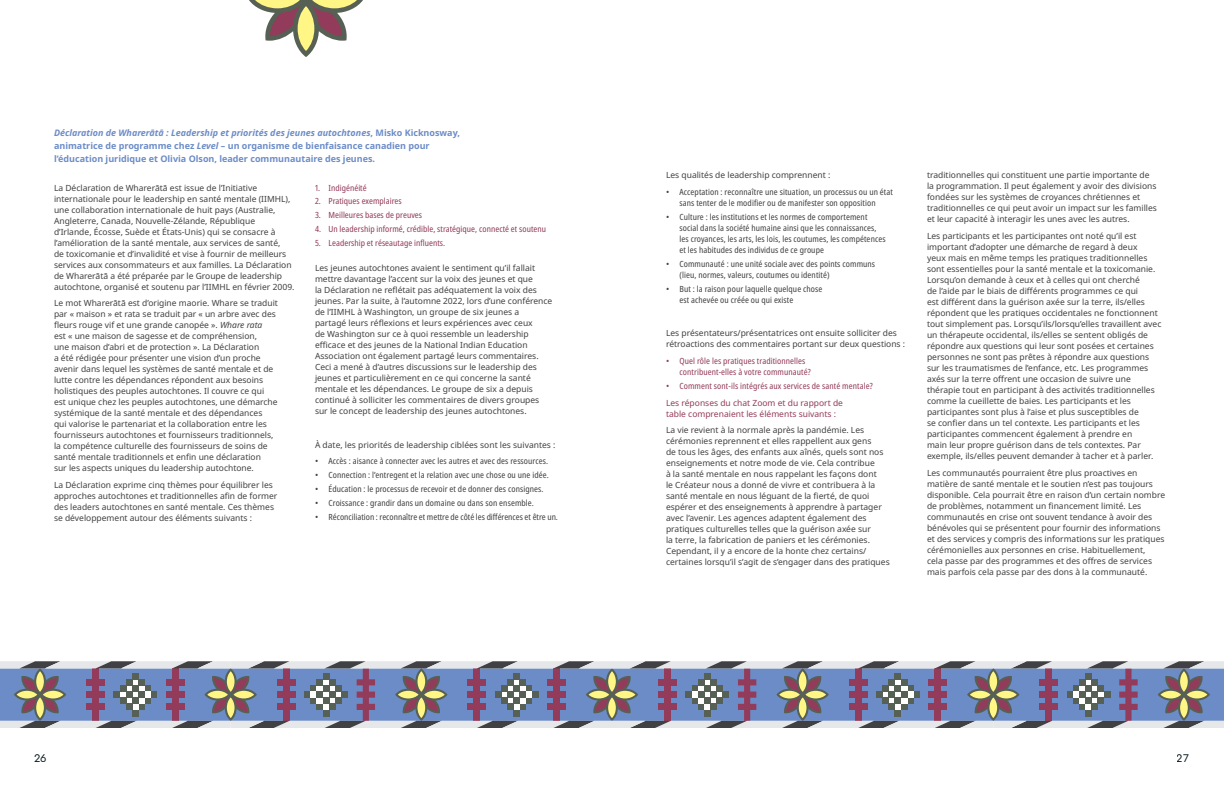
<style>
.page{position:relative;width:1224px;height:792px;background:#fff}
.page>*{position:absolute;margin:0;border:0;box-sizing:border-box;transform-origin:0 0}
.t1{font:11px "Jost";color:#081b1d}
.t2{font:700 9px/13px "Noto Sans";color:#6c8cc7}
.t3{font:8.5px/11px "Noto Sans";color:#414042}
.t4{font:condensed 8.5px/11px "Noto Sans";letter-spacing:.01em;color:#414042}
.t5{font:condensed 8.5px/11px "Noto Sans";letter-spacing:.005em;color:#933a5a}
.t6{font:8.5px/11px "Noto Sans";color:#933a5a}
.s1{font-style:italic}
</style>
<div class="page">
<svg style="left:0;top:661px;width:1224px;height:67px;background:#868ca8"></svg>
<svg style="left:249px;top:0;width:114px;height:57px"></svg>
<p class="t2" style="left:54px;top:126px;width:408px"><span class="s1">Déclaration de Wharerātā : Leadership et priorités des jeunes autochtones</span>, Misko Kicknosway, animatrice de programme chez <span class="s1">Level</span> – un organisme de bienfaisance canadien pour l’éducation juridique et Olivia Olson, leader communautaire des jeunes.</p>
<p class="t3" style="left:54px;top:182px;width:242px">La Déclaration de Wharerātā est issue de l’Initiative internationale pour le leadership en santé mentale (IIMHL), une collaboration internationale de huit pays (Australie, Angleterre, Canada, Nouvelle-Zélande, République d’Irlande, Écosse, Suède et États-Unis) qui se consacre à l’amélioration de la santé mentale, aux services de santé,<br>de toxicomanie et d’invalidité et vise à fournir de meilleurs services aux consommateurs et aux familles. La Déclaration de Wharerātā a été préparée par le Groupe de leadership autochtone, organisé et soutenu par l’IIMHL en février 2009.</p>
<p class="t3" style="left:54px;top:298px;width:226px">Le mot Wharerātā est d’origine maorie. Whare se traduit par « maison » et rata se traduit par « un arbre avec des fleurs rouge vif et une grande canopée ». <span class="s1">Whare rata<br></span>est « une maison de sagesse et de compréhension,<br>une maison d’abri et de protection ». La Déclaration<br>a été rédigée pour présenter une vision d’un proche avenir dans lequel les systèmes de santé mentale et de lutte contre les dépendances répondent aux besoins holistiques des peuples autochtones. Il couvre ce qui est unique chez les peuples autochtones, une démarche systémique de la santé mentale et des dépendances<br>qui valorise le partenariat et la collaboration entre les fournisseurs autochtones et fournisseurs traditionnels, la compétence culturelle des fournisseurs de soins de santé mentale traditionnels et enfin une déclaration<br>sur les aspects uniques du leadership autochtone.</p>
<p class="t3" style="left:54px;top:480px;width:225px">La Déclaration exprime cinq thèmes pour équilibrer les approches autochtones et traditionnelles afin de former des leaders autochtones en santé mentale. Ces thèmes se développement autour des éléments suivants :</p>
<p class="t5" style="left:315px;top:182px;width:53px">1. Indigénéité</p>
<p class="t5" style="left:315px;top:196px;width:88px">2. Pratiques exemplaires</p>
<p class="t5" style="left:315px;top:210px;width:109px">3. Meilleures bases de preuves</p>
<p class="t5" style="left:315px;top:224px;width:233px">4. Un leadership informé, crédible, stratégique, connecté et soutenu</p>
<p class="t5" style="left:315px;top:238px;width:132px">5. Leadership et réseautage influents.</p>
<p class="t3" style="left:315px;top:263px;width:239px">Les jeunes autochtones avaient le sentiment qu’il fallait mettre davantage l’accent sur la voix des jeunes et que<br>la Déclaration ne reflétait pas adéquatement la voix des jeunes. Par la suite, à l’automne 2022, lors d’une conférence de l’IIMHL à Washington, un groupe de six jeunes a partagé leurs réflexions et leurs expériences avec ceux<br>de Washington sur ce à quoi ressemble un leadership efficace et des jeunes de la National Indian Education Association ont également partagé leurs commentaires.<br>Ceci a mené à d’autres discussions sur le leadership des jeunes et particulièrement en ce qui concerne la santé mentale et les dépendances. Le groupe de six a depuis continué à solliciter les commentaires de divers groupes sur le concept de leadership des jeunes autochtones.</p>
<p class="t3" style="left:315px;top:439px;width:242px">À date, les priorités de leadership ciblées sont les suivantes :</p>
<p class="t4" style="left:315px;top:456px;width:235px">• Accès : aisance à connecter avec les autres et avec des ressources.</p>
<p class="t4" style="left:315px;top:470px;width:235px">• Connection : l’entregent et la relation avec une chose ou une idée.</p>
<p class="t4" style="left:315px;top:484px;width:230px">• Éducation : le processus de recevoir et de donner des consignes.</p>
<p class="t4" style="left:315px;top:498px;width:220px">• Croissance : grandir dans un domaine ou dans son ensemble.</p>
<p class="t4" style="left:315px;top:511px;width:244px">• Réconciliation : reconnaître et mettre de côté les différences et être un.</p>
<p class="t3" style="left:666px;top:170px;width:166px">Les qualités de leadership comprennent :</p>
<p class="t4" style="left:666px;top:187px;width:228px;text-align:center">• Acceptation : reconnaître une situation, un processus ou un état sans tenter de le modifier ou de manifester son opposition</p>
<p class="t4" style="left:679px;top:212px;width:208px;text-indent:-13px">• Culture : les institutions et les normes de comportement social dans la société humaine ainsi que les connaissances, les croyances, les arts, les lois, les coutumes, les compétences et les habitudes des individus de ce groupe</p>
<p class="t4" style="left:679px;top:259px;width:197px;text-indent:-13px">• Communauté : une unité sociale avec des points communs (lieu, normes, valeurs, coutumes ou identité)</p>
<p class="t4" style="left:679px;top:283px;width:145px;text-indent:-13px">• But : la raison pour laquelle quelque chose est achevée ou créée ou qui existe</p>
<p class="t3" style="left:666px;top:328px;width:241px">Les présentateurs/présentatrices ont ensuite solliciter des rétroactions des commentaires portant sur deux questions :</p>
<p class="t5" style="left:679px;top:356px;width:133px;text-indent:-13px">• Quel rôle les pratiques traditionnelles contribuent-elles à votre communauté?</p>
<p class="t5" style="left:666px;top:381px;width:208px">• Comment sont-ils intégrés aux services de santé mentale?</p>
<p class="t6" style="left:666px;top:397px;width:179px">Les réponses du chat Zoom et du rapport de table comprenaient les éléments suivants :</p>
<p class="t3" style="left:666px;top:425px;width:225px">La vie revient à la normale après la pandémie. Les cérémonies reprennent et elles rappellent aux gens<br>de tous les âges, des enfants aux aînés, quels sont nos enseignements et notre mode de vie. Cela contribue<br>à la santé mentale en nous rappelant les façons dont<br>le Créateur nous a donné de vivre et contribuera à la santé mentale en nous léguant de la fierté, de quoi espérer et des enseignements à apprendre à partager avec l’avenir. Les agences adaptent également des pratiques culturelles telles que la guérison axée sur<br>la terre, la fabrication de paniers et les cérémonies.<br>Cependant, il y a encore de la honte chez certains/ certaines lorsqu’il s’agit de s’engager dans des pratiques</p>
<p class="t3" style="left:927px;top:170px;width:232px">traditionnelles qui constituent une partie importante de la programmation. Il peut également y avoir des divisions fondées sur les systèmes de croyances chrétiennes et traditionnelles ce qui peut avoir un impact sur les familles et leur capacité à interagir les unes avec les autres.</p>
<p class="t3" style="left:927px;top:231px;width:236px">Les participants et les participantes ont noté qu’il est important d’adopter une démarche de regard à deux<br>yeux mais en même temps les pratiques traditionnelles sont essentielles pour la santé mentale et la toxicomanie.<br>Lorsqu’on demande à ceux et à celles qui ont cherché<br>de l’aide par le biais de différents programmes ce qui<br>est différent dans la guérison axée sur la terre, ils/elles répondent que les pratiques occidentales ne fonctionnent tout simplement pas. Lorsqu’ils/lorsqu’elles travaillent avec un thérapeute occidental, ils/elles se sentent obligés de répondre aux questions qui leur sont posées et certaines personnes ne sont pas prêtes à répondre aux questions sur les traumatismes de l’enfance, etc. Les programmes axés sur la terre offrent une occasion de suivre une thérapie tout en participant à des activités traditionnelles comme la cueillette de baies. Les participants et les participantes sont plus à l’aise et plus susceptibles de<br>se confier dans un tel contexte. Les participants et les participantes commencent également à prendre en<br>main leur propre guérison dans de tels contextes. Par exemple, ils/elles peuvent demander à tacher et à parler.</p>
<p class="t3" style="left:927px;top:467px;width:240px">Les communautés pourraient être plus proactives en matière de santé mentale et le soutien n’est pas toujours disponible. Cela pourrait être en raison d’un certain nombre de problèmes, notamment un financement limité. Les communautés en crise ont souvent tendance à avoir des bénévoles qui se présentent pour fournir des informations et des services y compris des informations sur les pratiques cérémonielles aux personnes en crise. Habituellement,<br>cela passe par des programmes et des offres de services mais parfois cela passe par des dons à la communauté.</p>
<p class="t1" style="left:34px;top:750px;width:14px">26</p>
<p class="t1" style="left:1177px;top:750px;width:14px">27</p>
</div>
